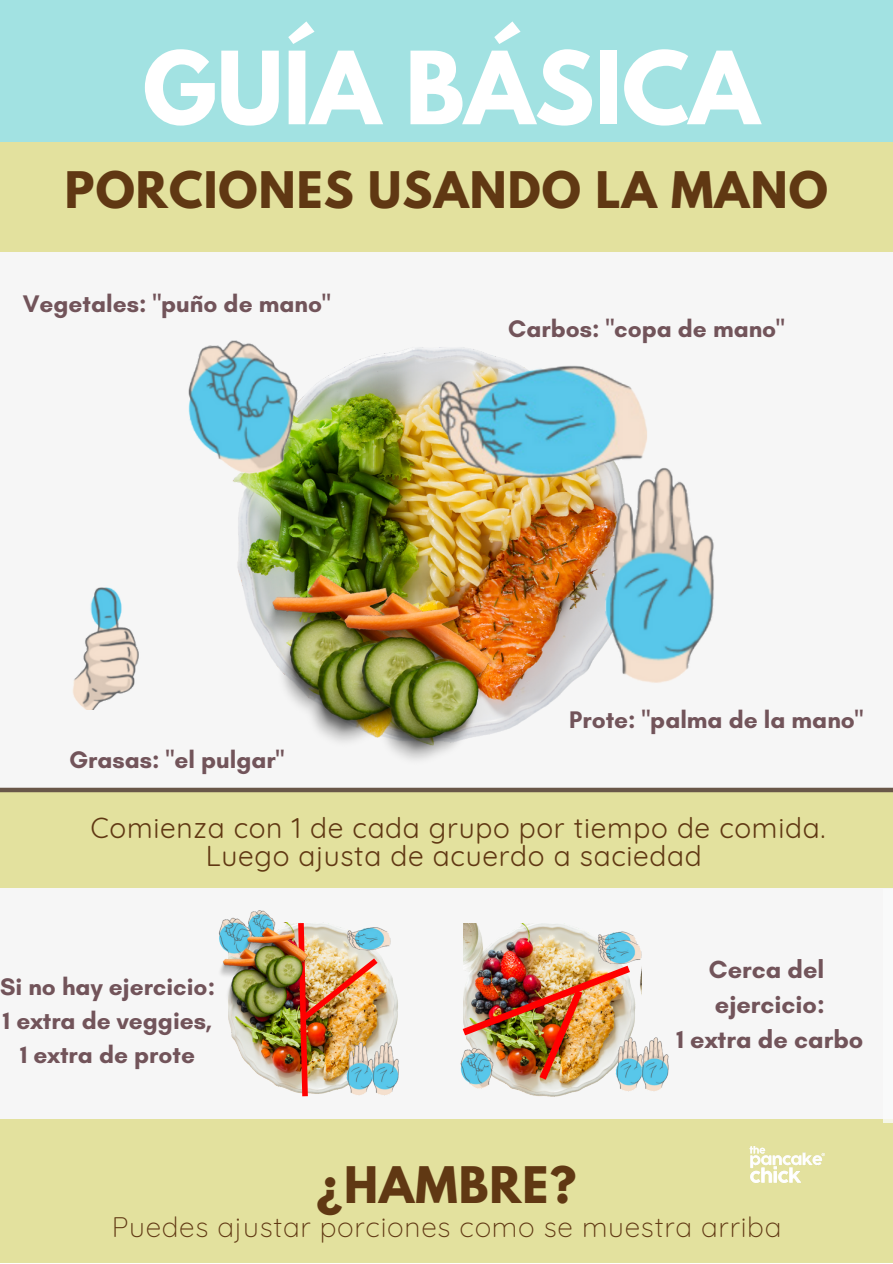
<style>
.page{position:relative;width:893px;height:1264px;background:#fff}
.page>*{position:absolute;margin:0;border:0;box-sizing:border-box;transform-origin:0 0}
.t1{font:700 89.25px "League Spartan";color:#fff}
.t2{font:700 44.55px "League Spartan";letter-spacing:.025em;color:#603813}
.t3{font:28.05px/28px "Quicksand";letter-spacing:.025em;color:#603813;text-align:center}
.t4{font:300 28.05px "Quicksand";letter-spacing:.025em;color:#603813}
.t5{font:700 25.2px/34.8px "Glacial Indifference";color:#72545a;text-align:center}
.t6{font:700 24.45px/33.8px "Glacial Indifference";color:#72545a;text-align:center}
</style>
<div class="page">
<div style="left:0;top:0;width:892px;height:1262px;background:#a2e2e2"></div>
<div style="left:0;top:142px;width:892px;height:120px;background:#e3e19e"></div>
<div style="left:0;top:738px;width:892px;height:524px;background:#f6f6f6"></div>
<div style="left:0;top:1119px;width:892px;height:143px;background:#e3e19e"></div>
<div style="left:0;top:787px;width:892px;height:101px;background:#e3e19e"></div>
<div style="left:882px;top:889px;width:10px;height:233px;background:#fafcfc"></div>
<div style="left:0;top:252px;width:892px;height:535px;background:#f6f6f6"></div>
<div style="left:0;top:787px;width:892px;height:5px;background:#695749"></div>
<img style="left:73px;top:348px;width:496px;height:386px">
<img style="left:558px;top:493px;width:156px;height:192px">
<img style="left:157px;top:340px;width:175px;height:160px">
<img style="left:419px;top:347px;width:268px;height:148px">
<img style="left:260px;top:574px;width:159px;height:165px">
<img style="left:332px;top:592px;width:159px;height:168px">
<img style="left:231px;top:922px;width:167px;height:170px">
<img style="left:295px;top:922px;width:89px;height:175px">
<img style="left:335px;top:1040px;width:26px;height:55px">
<img style="left:361px;top:1040px;width:38px;height:55px">
<img style="left:262px;top:910px;width:21px;height:17px">
<img style="left:219px;top:910px;width:43px;height:38px">
<img style="left:343px;top:922px;width:55px;height:31px">
<img style="left:220px;top:948px;width:72px;height:82px">
<img style="left:242px;top:927px;width:66px;height:72px">
<img style="left:463px;top:923px;width:178px;height:174px">
<img style="left:462px;top:960px;width:175px;height:127px">
<img style="left:594px;top:926px;width:47px;height:7px">
<img style="left:594px;top:933px;width:48px;height:33px">
<img style="left:604px;top:1035px;width:26px;height:56px">
<img style="left:630px;top:1035px;width:39px;height:56px">
<img style="left:460px;top:1038px;width:44px;height:58px">
<img style="left:749px;top:1146px;width:76px;height:37px">
<h1 class="t1" style="left:143px;top:44px;width:618px">GUÍA BÁSICA</h1>
<h2 class="t2" style="left:65px;top:168px;width:764px">PORCIONES USANDO LA MANO</h2>
<p class="t6" style="left:23px;top:287px;width:309px">Vegetales: "puño de mano"</p>
<p class="t6" style="left:69px;top:742px;width:217px">Grasas: "el pulgar"</p>
<p class="t6" style="left:508px;top:311px;width:278px">Carbos: "copa de mano"</p>
<p class="t6" style="left:569px;top:702px;width:296px">Prote: "palma de la mano"</p>
<p class="t3" style="left:91px;top:813px;width:736px">Comienza con 1 de cada grupo por tiempo de comida.<br>Luego ajusta de acuerdo a saciedad</p>
<p class="t6" style="left:0;top:969px;width:217px">Si no hay ejercicio:<br>1 extra de veggies,<br>1 extra de prote</p>
<p class="t5" style="left:676px;top:951px;width:188px">Cerca del ejercicio:<br>1 extra de carbo</p>
<h2 class="t2" style="left:316px;top:1163px;width:261px">¿HAMBRE?</h2>
<p class="t4" style="left:112px;top:1208px;width:671px">Puedes ajustar porciones como se muestra arriba</p>
</div>
